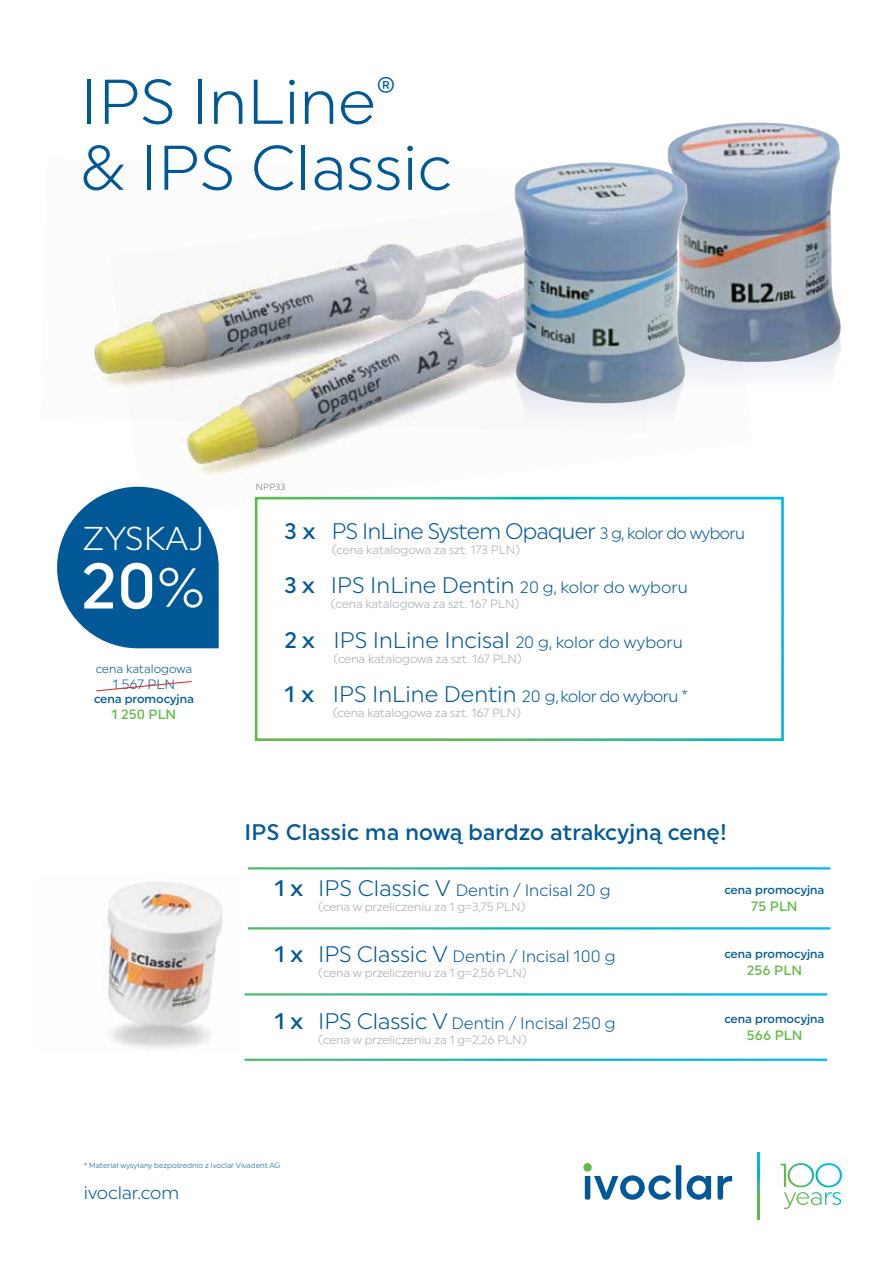
<style>
.page{position:relative;width:893px;height:1263px;background:#fff}
.page>*{position:absolute;margin:0;border:0;box-sizing:border-box;transform-origin:0 0}
.t1{font:500 64.5px "Uniform Pro";color:#fff}
.t2{font:63px/66px "Uniform Pro Lgt";color:#005996}
.t3{font:33px "Uniform Pro Lgt";color:#fff}
.t4{font:22.5px "Uniform Pro Lgt";letter-spacing:-.03em;color:#005996}
.t5{font:500 22.5px "Uniform Pro";letter-spacing:.01em;color:#005996}
.t6{font:18px "Uniform Pro Lgt";letter-spacing:-.015em;color:#005996}
.t7{font:16.5px "Uniform Pro Lgt";color:#005996}
.t8{font:500 13.5px "Uniform Pro";color:#62bb46}
.t9{font:13.5px "Uniform Pro Lgt";color:#005996}
.t10{font:12px "Uniform Pro Lgt";letter-spacing:-.01em;color:#a7a9ac}
.t11{font:500 12px "Uniform Pro";color:#005996}
.t12{font:12px "Uniform Pro Lgt";color:#005996}
.t13{font:9px "Uniform Pro Lgt";color:#6d6e71}
.t14{font:7.5px "Uniform Pro Lgt";color:#005996}
.s1{font-family:"Uniform Pro Lgt";font-weight:400}
.s2{font-family:"Uniform Pro";font-weight:500}
.s3{font-size:16.5px}
.s4{font-family:"Uniform Pro";font-weight:500;font-size:22.5px}
.s5{font-size:22.5px}
</style>
<div class="page">
<img style="left:110px;top:237px;width:406px;height:280px">
<img style="left:667px;top:122px;width:174px;height:242px">
<img style="left:512px;top:162px;width:180px;height:246px">
<svg style="left:781px;top:1163px;width:61px;height:46px"></svg>
<svg style="left:583px;top:1163px;width:9px;height:8px"></svg>
<svg style="left:585px;top:1165px;width:147px;height:35px"></svg>
<svg style="left:757px;top:1152px;width:2px;height:67px"></svg>
<div style="left:57px;top:487px;width:162px;height:161px;background:#005996;border-radius:81px"></div>
<div style="left:255px;top:497px;width:529px;height:244px;border:3px solid #fff"></div>
<img style="left:102px;top:881px;width:121px;height:167px">
<svg style="left:96px;top:681px;width:96px;height:11px"></svg>
<h2 class="t2" style="left:81px;top:68px;width:373px">IPS InLine<sup>® </sup>&amp; IPS Classic</h2>
<h3 class="t3" style="left:82px;top:519px;width:123px">zyskaj</h3>
<h1 class="t1" style="left:81px;top:549px;width:126px">20<span class="s1">%</span></h1>
<p class="t12" style="left:96px;top:661px;width:98px">cena katalogowa</p>
<p class="t9" style="left:113px;top:676px;width:64px">1 567 PLN</p>
<p class="t11" style="left:94px;top:691px;width:101px">cena promocyjna</p>
<p class="t8" style="left:111px;top:707px;width:66px">1 250 PLN</p>
<p class="t13" style="left:256px;top:482px;width:31px">NPP33</p>
<h3 class="t4" style="left:285px;top:518px;width:462px"><span class="s2">3 x</span> PS InLine System Opaquer <span class="s3">3 g, kolor do wyboru</span></h3>
<p class="t10" style="left:332px;top:543px;width:190px">(cena katalogowa za szt. 173 PLN)</p>
<h3 class="t7" style="left:285px;top:578px;width:405px"><span class="s4">3 x</span> <span class="s5">IPS InLine Dentin</span> 20 g, kolor do wyboru</h3>
<p class="t10" style="left:331px;top:597px;width:190px">(cena katalogowa za szt. 167 PLN)</p>
<h3 class="t7" style="left:285px;top:632px;width:400px"><span class="s4">2 x</span> <span class="s5">IPS InLine Incisal</span> 20 g, kolor do wyboru</h3>
<p class="t10" style="left:333px;top:652px;width:190px">(cena katalogowa za szt. 167 PLN)</p>
<h3 class="t7" style="left:285px;top:687px;width:405px"><span class="s4">1 x</span> <span class="s5">IPS InLine Dentin</span> 20 g,kolor do wyboru <sup>*</sup></h3>
<p class="t10" style="left:333px;top:706px;width:190px">(cena katalogowa za szt. 167 PLN)</p>
<h3 class="t5" style="left:245px;top:819px;width:484px">IPS Classic ma nową bardzo atrakcyjną cenę!</h3>
<h3 class="t7" style="left:274px;top:880px;width:338px"><span class="s4">1 x</span> <span class="s5">IPS Classic V</span> Dentin / Incisal 20 g</h3>
<p class="t10" style="left:318px;top:900px;width:209px">(cena w przeliczeniu za 1 g=3,75 PLN)</p>
<h3 class="t7" style="left:274px;top:947px;width:343px"><span class="s4">1 x</span> <span class="s5">IPS Classic V</span> Dentin / Incisal 100 g</h3>
<p class="t10" style="left:318px;top:966px;width:210px">(cena w przeliczeniu za 1 g=2,56 PLN)</p>
<h3 class="t7" style="left:274px;top:1014px;width:343px"><span class="s4">1 x</span> <span class="s5">IPS Classic V</span> Dentin / Incisal 250 g</h3>
<p class="t10" style="left:318px;top:1033px;width:210px">(cena w przeliczeniu za 1 g=2,26 PLN)</p>
<p class="t11" style="left:724px;top:883px;width:101px">cena promocyjna</p>
<p class="t8" style="left:751px;top:898px;width:48px">75 PLN</p>
<p class="t11" style="left:724px;top:947px;width:101px">cena promocyjna</p>
<p class="t8" style="left:747px;top:962px;width:57px">256 PLN</p>
<p class="t11" style="left:724px;top:1012px;width:101px">cena promocyjna</p>
<p class="t8" style="left:747px;top:1027px;width:57px">566 PLN</p>
<p class="t14" style="left:84px;top:1161px;width:198px">* Materiał wysyłany bezpośrednio z Ivoclar Vivadent AG</p>
<h3 class="t6" style="left:84px;top:1182px;width:97px">ivoclar.com</h3>
</div>
